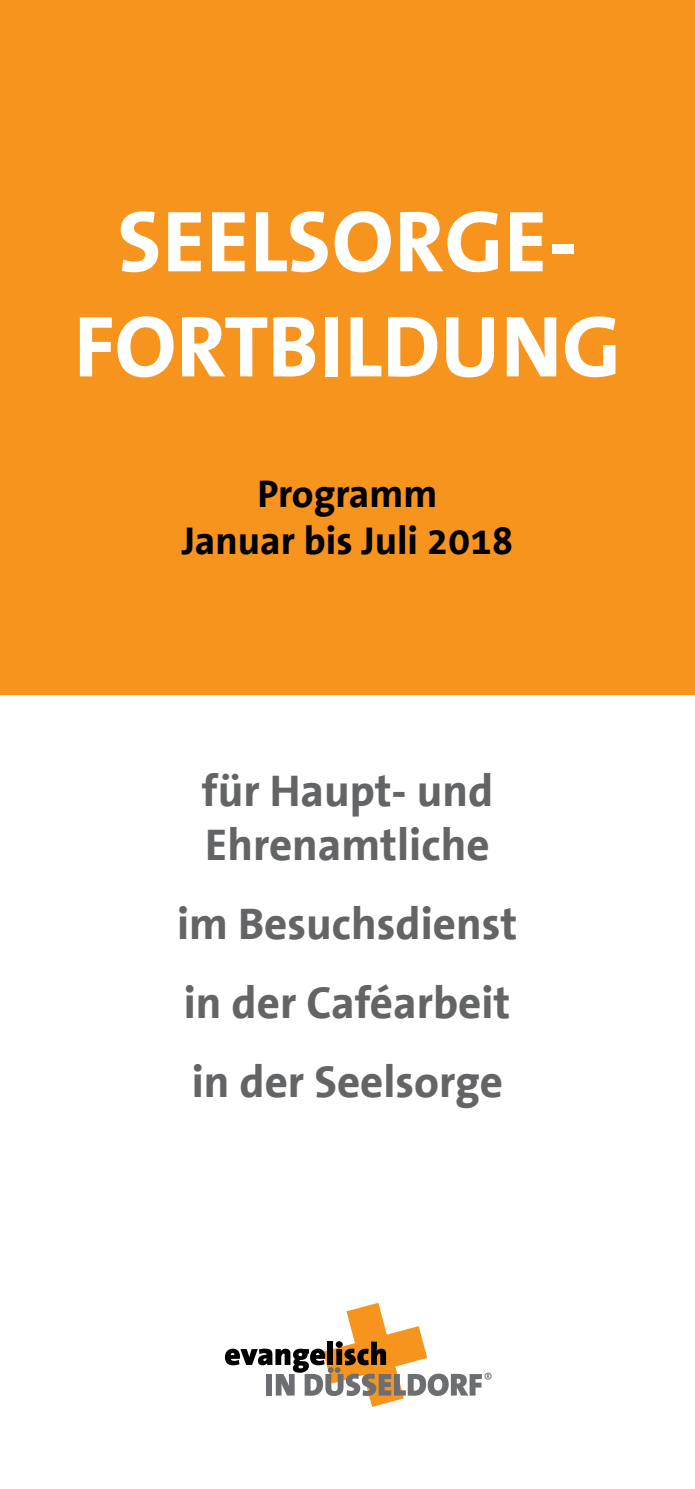
<style>
.page{position:relative;width:695px;height:1489px;background:#fff}
.page>*{position:absolute;margin:0;border:0;box-sizing:border-box;transform-origin:0 0}
.t1{font:700 87.5px/105px "The Sans Office";letter-spacing:.005em;color:#fff;text-align:center}
.t2{font:700 45px/79px "The Sans Office";color:#636466}
.t3{font:700 39.25px/47px "The Sans Office";color:#000;text-align:center}
</style>
<div class="page">
<div style="left:0;top:0;width:694px;height:694px;background:#f7941e"></div>
<svg style="left:225px;top:1302px;width:266px;height:104px"></svg>
<h1 class="t1" style="left:74px;top:192px;width:548px">SEELSORGE-<br>FORTBILDUNG</h1>
<p class="t3" style="left:182px;top:471px;width:333px">Programm<br>Januar bis Juli 2018</p>
<p class="t2" style="left:202px;top:765px;width:293px;line-height:54px">für Haupt- und<br>Ehrenamtliche</p>
<p class="t2" style="left:177px;top:885px;width:342px">im Besuchsdienst in der Caféarbeit in der Seelsorge</p>
</div>
